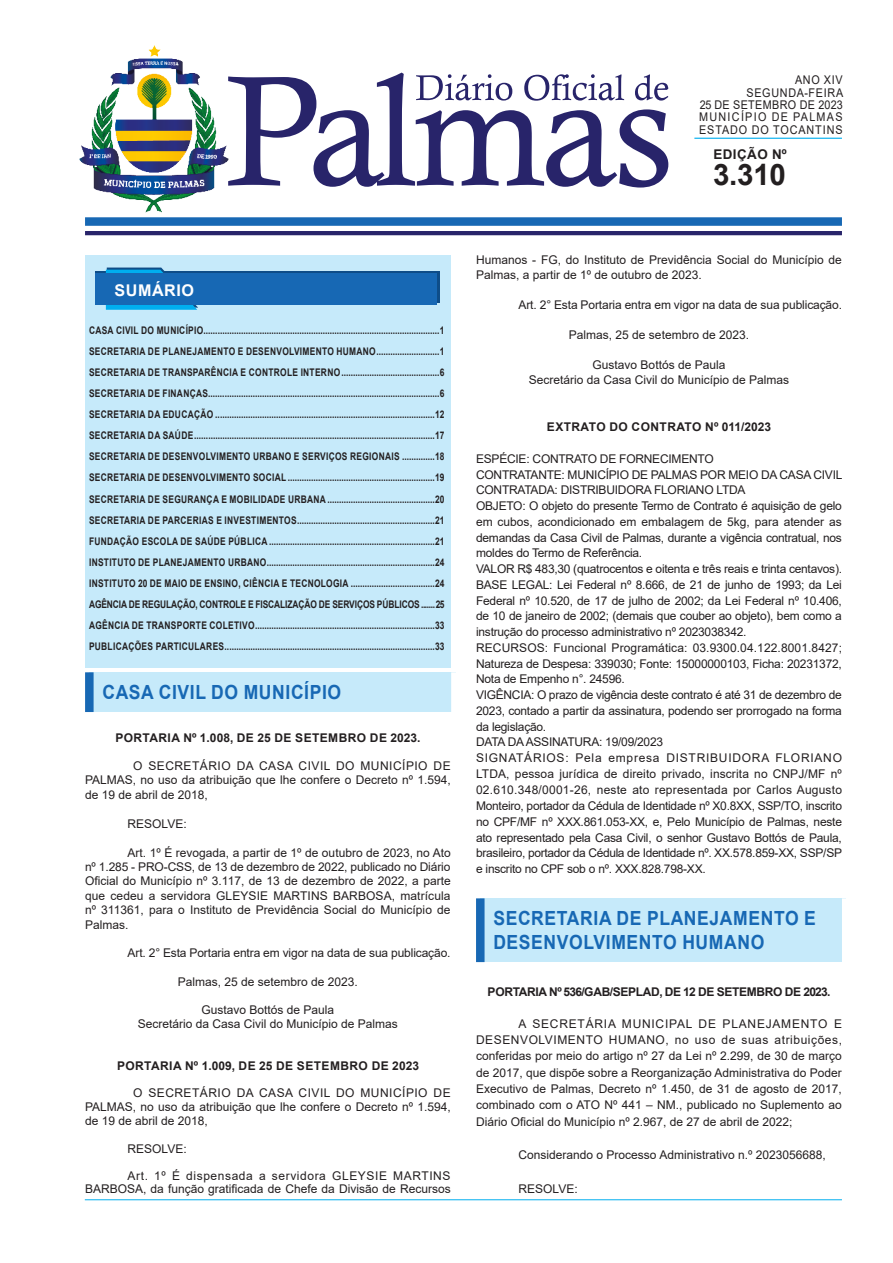
<style>
.page{position:relative;width:893px;height:1263px;background:#fff}
.page>*{position:absolute;margin:0;border:0;box-sizing:border-box;transform-origin:0 0}
.t1{font:700 29.55px "Arial";color:#231f20}
.CHANCELA{font:700 19.5px/24px "Arial";letter-spacing:.035em;color:#1768b4;scale:.9 1}
.t2{font:700 16.2px "Arial";letter-spacing:.035em;color:#fff}
.t3{font:700 13.35px "Arial";letter-spacing:.035em;color:#231f20}
.SEM_PARAGRAFO{font:12px/15.8px "Arial";letter-spacing:-.02em;color:#231f20;text-align:justify}
.TEXTO{font:12px/14.4px "Arial";color:#231f20;text-align:justify}
.ASSINATURA{font:12px "Arial";color:#231f20}
.TITULO{font:700 12px "Arial";letter-spacing:.035em;color:#231f20}
.TITULO-2{font:700 12px "Arial";letter-spacing:-.025em;color:#231f20}
.TITULO-3{font:700 12px "Arial";letter-spacing:.025em;color:#231f20}
.SEM_PARAGRAFO-2{font:12px "Arial";letter-spacing:.035em;color:#231f20;scale:.9 1}
.SEM_PARAGRAFO-3{font:12px "Arial";letter-spacing:.12em;color:#231f20;scale:.9 1}
.SEM_PARAGRAFO-4{font:12px "Arial";letter-spacing:.085em;color:#231f20;scale:.9 1}
.SEM_PARAGRAFO-5{font:12px "Arial";letter-spacing:.065em;color:#231f20;scale:.9 1}
.SEM_PARAGRAFO-6{font:12px "Arial";letter-spacing:-.02em;color:#231f20;scale:.9 1}
.t4{font:700 10.5px "Arial";letter-spacing:.035em;color:#231f20;scale:.8 1}
.t5{font:700 10.5px "Arial";letter-spacing:-.01em;color:#231f20;scale:.8 1}
</style>
<div class="page">
<div style="left:85px;top:255px;width:366px;height:413px;background:#c6eafa"></div>
<div style="left:85px;top:217px;width:757px;height:9px;background:#1768b4"></div>
<hr style="left:85px;top:231px;width:757px;height:4px;background:#28246a">
<hr style="left:694px;top:138px;width:148px;height:1px;background:#00aeef">
<svg style="left:229px;top:73px;width:439px;height:115px"></svg>
<svg style="left:96px;top:272px;width:344px;height:31px"></svg>
<svg style="left:106px;top:268px;width:92px;height:42px"></svg>
<div style="left:96px;top:274px;width:341px;height:31px;background:#1768b4"></div>
<hr style="left:85px;top:1199px;width:757px;height:1px;background:#00aeef">
<img style="left:80px;top:46px;width:149px;height:167px">
<div style="left:89px;top:672px;width:366px;height:40px;background:#c6eafa"></div>
<div style="left:85px;top:672px;width:9px;height:40px;background:#1768b4"></div>
<div style="left:451px;top:672px;width:9px;height:40px;background:#fff"></div>
<div style="left:480px;top:898px;width:366px;height:64px;background:#c6eafa"></div>
<div style="left:476px;top:898px;width:9px;height:64px;background:#1768b4"></div>
<div style="left:842px;top:898px;width:8px;height:64px;background:#fff"></div>
<p class="SEM_PARAGRAFO-6" style="left:795px;top:72px;width:54px">ANO XIV</p>
<p class="SEM_PARAGRAFO-5" style="left:746px;top:84px;width:109px">SEGUNDA-FEIRA</p>
<p class="SEM_PARAGRAFO-2" style="left:700px;top:97px;width:160px">25 DE SETEMBRO DE 2023</p>
<p class="SEM_PARAGRAFO-3" style="left:699px;top:109px;width:161px">MUNICÍPIO DE PALMAS</p>
<p class="SEM_PARAGRAFO-4" style="left:699px;top:121px;width:161px">ESTADO DO TOCANTINS</p>
<p class="t1" style="left:713px;top:154px;width:74px">3.310</p>
<p class="t3" style="left:713px;top:145px;width:75px">EDIÇÃO Nº</p>
<p class="t2" style="left:114px;top:279px;width:81px">SUMÁRIO</p>
<p class="t4" style="left:89px;top:323px;width:446px">CASA CIVIL DO MUNICÍPIO.....................................................................................................1</p>
<p class="t4" style="left:89px;top:344px;width:446px">SECRETARIA DE PLANEJAMENTO E DESENVOLVIMENTO HUMANO...........................1</p>
<p class="t4" style="left:89px;top:365px;width:446px">SECRETARIA DE TRANSPARÊNCIA E CONTROLE INTERNO..........................................6</p>
<p class="t4" style="left:89px;top:386px;width:446px">SECRETARIA DE FINANÇAS...................................................................................................6</p>
<p class="t4" style="left:89px;top:407px;width:446px">SECRETARIA DA EDUCAÇÃO ..............................................................................................12</p>
<p class="t4" style="left:89px;top:428px;width:446px">SECRETARIA DA SAÚDE.......................................................................................................17</p>
<p class="t4" style="left:89px;top:449px;width:446px">SECRETARIA DE DESENVOLVIMENTO URBANO E SERVIÇOS REGIONAIS ..............18</p>
<p class="t4" style="left:89px;top:470px;width:446px">SECRETARIA DE DESENVOLVIMENTO SOCIAL ...............................................................19</p>
<p class="t4" style="left:89px;top:491px;width:446px">SECRETARIA DE SEGURANÇA E MOBILIDADE URBANA ..............................................20</p>
<p class="t4" style="left:89px;top:512px;width:446px">SECRETARIA DE PARCERIAS E INVESTIMENTOS...........................................................21</p>
<p class="t4" style="left:89px;top:533px;width:446px">FUNDAÇÃO ESCOLA DE SAÚDE PÚBLICA .......................................................................21</p>
<p class="t4" style="left:89px;top:554px;width:446px">INSTITUTO DE PLANEJAMENTO URBANO........................................................................24</p>
<p class="t4" style="left:89px;top:575px;width:446px">INSTITUTO 20 DE MAIO DE ENSINO, CIÊNCIA E TECNOLOGIA ....................................24</p>
<p class="t5" style="left:89px;top:596px;width:446px">AGÊNCIA DE REGULAÇÃO, CONTROLE E FISCALIZAÇÃO DE SERVIÇOS PÚBLICOS .......25</p>
<p class="t4" style="left:89px;top:617px;width:446px">AGÊNCIA DE TRANSPORTE COLETIVO.............................................................................33</p>
<p class="t4" style="left:89px;top:638px;width:446px">PUBLICAÇÕES PARTICULARES..........................................................................................33</p>
<p class="CHANCELA" style="left:102px;top:681px;width:267px">CASA CIVIL DO MUNICÍPIO</p>
<p class="TITULO" style="left:115px;top:729px;width:307px">PORTARIA Nº 1.008, DE 25 DE SETEMBRO DE 2023.</p>
<p class="TEXTO" style="left:85px;top:759px;width:367px;text-indent:48px">O SECRETÁRIO DA CASA CIVIL DO MUNICÍPIO DE PALMAS, no uso da atribuição que lhe confere o Decreto nº 1.594, de 19 de abril de 2018,</p>
<p class="TEXTO" style="left:128px;top:816px;width:61px">RESOLVE:</p>
<p class="TEXTO" style="left:85px;top:845px;width:367px;text-indent:43px">Art. 1º É revogada, a partir de 1º de outubro de 2023, no Ato nº 1.285 - PRO-CSS, de 13 de dezembro de 2022, publicado no Diário Oficial do Município nº 3.117, de 13 de dezembro de 2022, a parte que cedeu a servidora GLEYSIE MARTINS BARBOSA, matrícula nº 311361, para o Instituto de Previdência Social do Município de Palmas.</p>
<p class="TEXTO" style="left:128px;top:946px;width:324px">Art. 2° Esta Portaria entra em vigor na data de sua publicação.</p>
<p class="ASSINATURA" style="left:178px;top:974px;width:182px">Palmas, 25 de setembro de 2023.</p>
<p class="ASSINATURA" style="left:202px;top:1001px;width:134px">Gustavo Bottós de Paula</p>
<p class="ASSINATURA" style="left:138px;top:1015px;width:262px">Secretário da Casa Civil do Município de Palmas</p>
<p class="TITULO" style="left:117px;top:1057px;width:303px">PORTARIA Nº 1.009, DE 25 DE SETEMBRO DE 2023</p>
<p class="TEXTO" style="left:85px;top:1086px;width:367px;line-height:13.8px;text-indent:48px">O SECRETÁRIO DA CASA CIVIL DO MUNICÍPIO DE PALMAS, no uso da atribuição que lhe confere o Decreto nº 1.594, de 19 de abril de 2018,</p>
<p class="TEXTO" style="left:128px;top:1141px;width:61px">RESOLVE:</p>
<p class="TEXTO" style="left:85px;top:1169px;width:367px;line-height:13.5px;text-align:right">Art. 1º É dispensada a servidora GLEYSIE MARTINS<br>BARBOSA, da função gratificada de Chefe da Divisão de Recursos</p>
<p class="TEXTO" style="left:476px;top:252px;width:367px;line-height:15px">Humanos - FG, do Instituto de Previdência Social do Município de<br>Palmas, a partir de 1º de outubro de 2023.</p>
<p class="TEXTO" style="left:519px;top:298px;width:325px">Art. 2° Esta Portaria entra em vigor na data de sua publicação.</p>
<p class="ASSINATURA" style="left:569px;top:327px;width:182px">Palmas, 25 de setembro de 2023.</p>
<p class="ASSINATURA" style="left:593px;top:357px;width:134px">Gustavo Bottós de Paula</p>
<p class="ASSINATURA" style="left:529px;top:372px;width:262px">Secretário da Casa Civil do Município de Palmas</p>
<p class="TITULO-3" style="left:547px;top:419px;width:226px">EXTRATO DO CONTRATO Nº 011/2023</p>
<p class="SEM_PARAGRAFO" style="left:476px;top:451px;width:239px">ESPÉCIE: CONTRATO DE FORNECIMENTO</p>
<p class="SEM_PARAGRAFO" style="left:476px;top:466px;width:368px">CONTRATANTE: MUNICÍPIO DE PALMAS POR MEIO DA CASA CIVIL</p>
<p class="SEM_PARAGRAFO" style="left:476px;top:482px;width:271px">CONTRATADA: DISTRIBUIDORA FLORIANO LTDA</p>
<p class="SEM_PARAGRAFO" style="left:476px;top:498px;width:367px">OBJETO: O objeto do presente Termo de Contrato é aquisição de gelo em cubos, acondicionado em embalagem de 5kg, para atender as demandas da Casa Civil de Palmas, durante a vigência contratual, nos moldes do Termo de Referência.</p>
<p class="SEM_PARAGRAFO" style="left:476px;top:561px;width:368px">VALOR R$ 483,30 (quatrocentos e oitenta e três reais e trinta centavos).</p>
<p class="SEM_PARAGRAFO" style="left:476px;top:577px;width:367px">BASE LEGAL: Lei Federal nº 8.666, de 21 de junho de 1993; da Lei Federal nº 10.520, de 17 de julho de 2002; da Lei Federal nº 10.406, de 10 de janeiro de 2002; (demais que couber ao objeto), bem como a instrução do processo administrativo nº 2023038342.</p>
<p class="SEM_PARAGRAFO" style="left:476px;top:640px;width:368px">RECURSOS: Funcional Programática: 03.9300.04.122.8001.8427; Natureza de Despesa: 339030; Fonte: 15000000103, Ficha: 20231372, Nota de Empenho n°. 24596.</p>
<p class="SEM_PARAGRAFO" style="left:476px;top:687px;width:367px">VIGÊNCIA: O prazo de vigência deste contrato é até 31 de dezembro de 2023, contado a partir da assinatura, podendo ser prorrogado na forma da legislação.</p>
<p class="SEM_PARAGRAFO" style="left:476px;top:734px;width:189px">DATA DA ASSINATURA: 19/09/2023</p>
<p class="SEM_PARAGRAFO" style="left:476px;top:750px;width:368px">SIGNATÁRIOS: Pela empresa DISTRIBUIDORA FLORIANO LTDA, pessoa jurídica de direito privado, inscrita no CNPJ/MF nº 02.610.348/0001-26, neste ato representada por Carlos Augusto Monteiro, portador da Cédula de Identidade nº X0.8XX, SSP/TO, inscrito no CPF/MF nº XXX.861.053-XX, e, Pelo Município de Palmas, neste ato representado pela Casa Civil, o senhor Gustavo Bottós de Paula, brasileiro, portador da Cédula de Identidade nº. XX.578.859-XX, SSP/SP e inscrito no CPF sob o nº. XXX.828.798-XX.</p>
<p class="CHANCELA" style="left:493px;top:907px;width:360px">SECRETARIA DE PLANEJAMENTO E<br>DESENVOLVIMENTO HUMANO</p>
<p class="TITULO-2" style="left:488px;top:983px;width:344px">PORTARIA Nº 536/GAB/SEPLAD, DE 12 DE SETEMBRO DE 2023.</p>
<p class="TEXTO" style="left:476px;top:1015px;width:367px;line-height:16.4px;text-indent:43px">A SECRETÁRIA MUNICIPAL DE PLANEJAMENTO E DESENVOLVIMENTO HUMANO, no uso de suas atribuições, conferidas por meio do artigo nº 27 da Lei nº 2.299, de 30 de março de 2017, que dispõe sobre a Reorganização Administrativa do Poder Executivo de Palmas, Decreto nº 1.450, de 31 de agosto de 2017, combinado com o ATO Nº 441 – NM., publicado no Suplemento ao Diário Oficial do Município nº 2.967, de 27 de abril de 2022;</p>
<p class="TEXTO" style="left:519px;top:1148px;width:309px">Considerando o Processo Administrativo n.º 2023056688,</p>
<p class="TEXTO" style="left:519px;top:1182px;width:61px">RESOLVE:</p>
</div>
